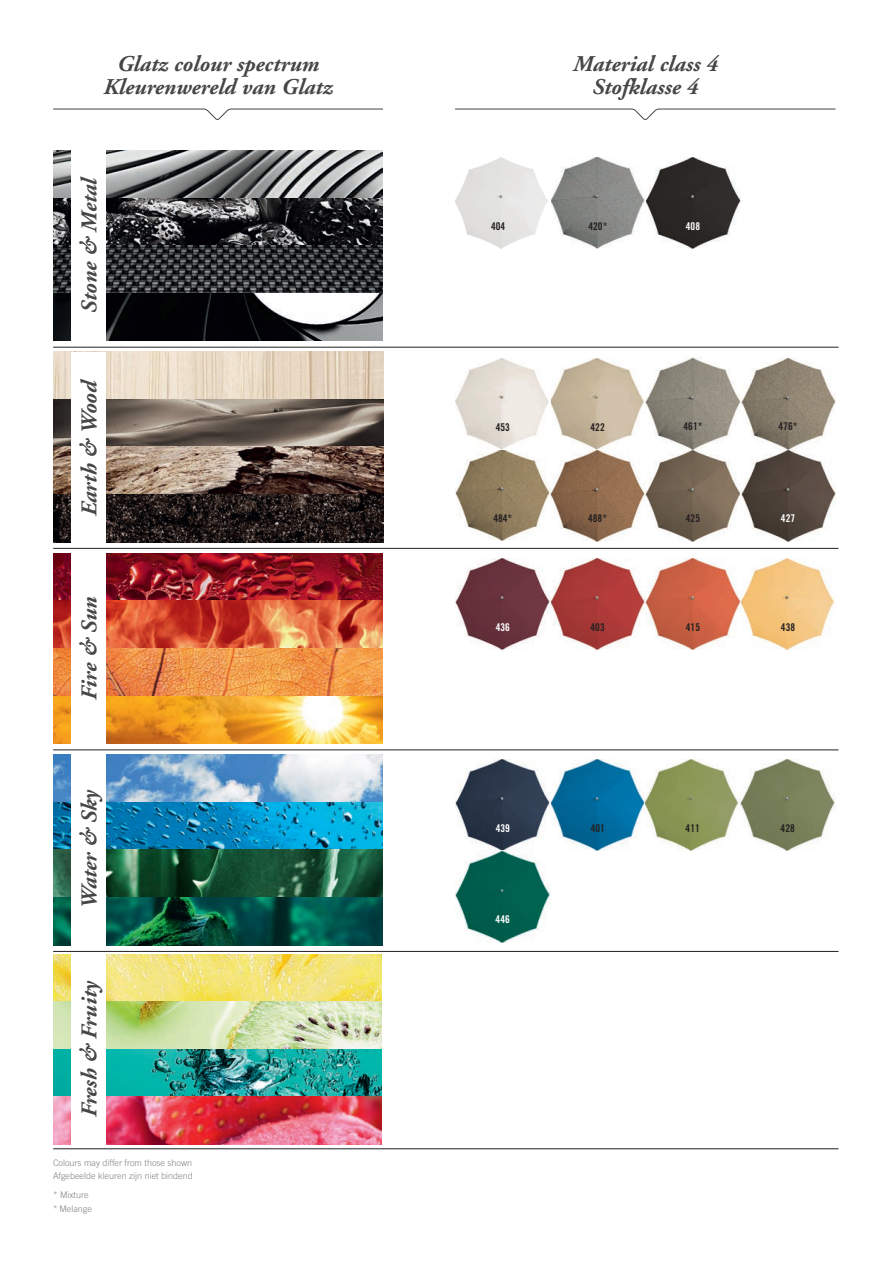
<style>
.page{position:relative;width:893px;height:1263px;background:#fff}
.page>*{position:absolute;margin:0;border:0;box-sizing:border-box;transform-origin:0 0}
.Titel_15_13{font:italic 700 22.5px "Adobe Garamond";color:#474645}
.t1{font:10.65px "Trade Gothic Bold Cond Twenty";color:#231f20}
.t2{font:10.65px "Trade Gothic Bold Cond Twenty";color:#fff}
.P_Legende_6_7{font:300 9px "Trade Gothic";color:#828282}
</style>
<div class="page">
<img style="left:455px;top:759px;width:380px;height:92px">
<img style="left:455px;top:851px;width:95px;height:91px">
<img style="left:455px;top:558px;width:380px;height:92px">
<img style="left:455px;top:157px;width:285px;height:92px">
<img style="left:455px;top:358px;width:381px;height:184px">
<img style="left:53px;top:151px;width:329px;height:190px">
<img style="left:53px;top:755px;width:330px;height:190px">
<img style="left:53px;top:553px;width:329px;height:191px">
<img style="left:53px;top:351px;width:330px;height:191px">
<img style="left:53px;top:954px;width:329px;height:190px">
<hr style="left:53px;top:951px;width:785px;height:1px;background:#231f20">
<hr style="left:53px;top:1148px;width:785px;height:1px;background:#231f20">
<hr style="left:53px;top:749px;width:785px;height:1px;background:#231f20">
<hr style="left:53px;top:548px;width:785px;height:1px;background:#231f20">
<hr style="left:53px;top:347px;width:785px;height:1px;background:#231f20">
<div style="left:71px;top:149px;width:34px;height:193px;background:#fff"></div>
<div style="left:71px;top:352px;width:34px;height:193px;background:#fff"></div>
<div style="left:71px;top:552px;width:34px;height:193px;background:#fff"></div>
<div style="left:71px;top:753px;width:34px;height:193px;background:#fff"></div>
<div style="left:71px;top:952px;width:34px;height:194px;background:#fff"></div>
<svg style="left:455px;top:108px;width:381px;height:12px"></svg>
<svg style="left:53px;top:108px;width:330px;height:12px"></svg>
<p class="Titel_15_13" style="left:117px;top:52px;width:204px">Glatz colour spectrum</p>
<p class="Titel_15_13" style="left:103px;top:74px;width:231px">Kleurenwereld van Glatz</p>
<p class="Titel_15_13" style="left:77px;top:313px;width:138px;rotate:-90deg">Stone &amp; Metal</p>
<p class="Titel_15_13" style="left:77px;top:516px;width:139px;rotate:-90deg">Earth &amp; Wood</p>
<p class="Titel_15_13" style="left:77px;top:700px;width:104px;rotate:-90deg">Fire &amp; Sun</p>
<p class="Titel_15_13" style="left:77px;top:909px;width:122px;rotate:-90deg">Water &amp; Sky</p>
<p class="Titel_15_13" style="left:77px;top:1117px;width:139px;rotate:-90deg">Fresh &amp; Fruity</p>
<p class="P_Legende_6_7" style="left:53px;top:1158px;width:141px">Colours may differ from those shown</p>
<p class="P_Legende_6_7" style="left:53px;top:1171px;width:141px">Afgebeelde kleuren zijn niet bindend</p>
<p class="P_Legende_6_7" style="left:53px;top:1189px;width:37px">* Mixture</p>
<p class="P_Legende_6_7" style="left:53px;top:1203px;width:40px">* Melange</p>
<p class="Titel_15_13" style="left:573px;top:52px;width:146px">Material class 4</p>
<p class="Titel_15_13" style="left:593px;top:74px;width:107px">Stofklasse 4</p>
<p class="t1" style="left:491px;top:219px;width:16px">404</p>
<p class="t1" style="left:588px;top:219px;width:20px">420*</p>
<p class="t2" style="left:686px;top:219px;width:16px">408</p>
<p class="t1" style="left:496px;top:420px;width:16px">453</p>
<p class="t1" style="left:590px;top:420px;width:16px">422</p>
<p class="t1" style="left:683px;top:420px;width:20px">461*</p>
<p class="t1" style="left:778px;top:420px;width:20px">476*</p>
<p class="t1" style="left:493px;top:511px;width:20px">484*</p>
<p class="t1" style="left:588px;top:512px;width:20px">488*</p>
<p class="t1" style="left:686px;top:512px;width:16px">425</p>
<p class="t2" style="left:781px;top:512px;width:16px">427</p>
<p class="t2" style="left:496px;top:621px;width:16px">436</p>
<p class="t1" style="left:590px;top:621px;width:16px">403</p>
<p class="t1" style="left:686px;top:621px;width:16px">415</p>
<p class="t1" style="left:781px;top:621px;width:16px">438</p>
<p class="t2" style="left:496px;top:821px;width:16px">439</p>
<p class="t1" style="left:591px;top:821px;width:16px">401</p>
<p class="t1" style="left:686px;top:821px;width:16px">411</p>
<p class="t1" style="left:781px;top:821px;width:16px">428</p>
<p class="t2" style="left:496px;top:913px;width:16px">446</p>
</div>
